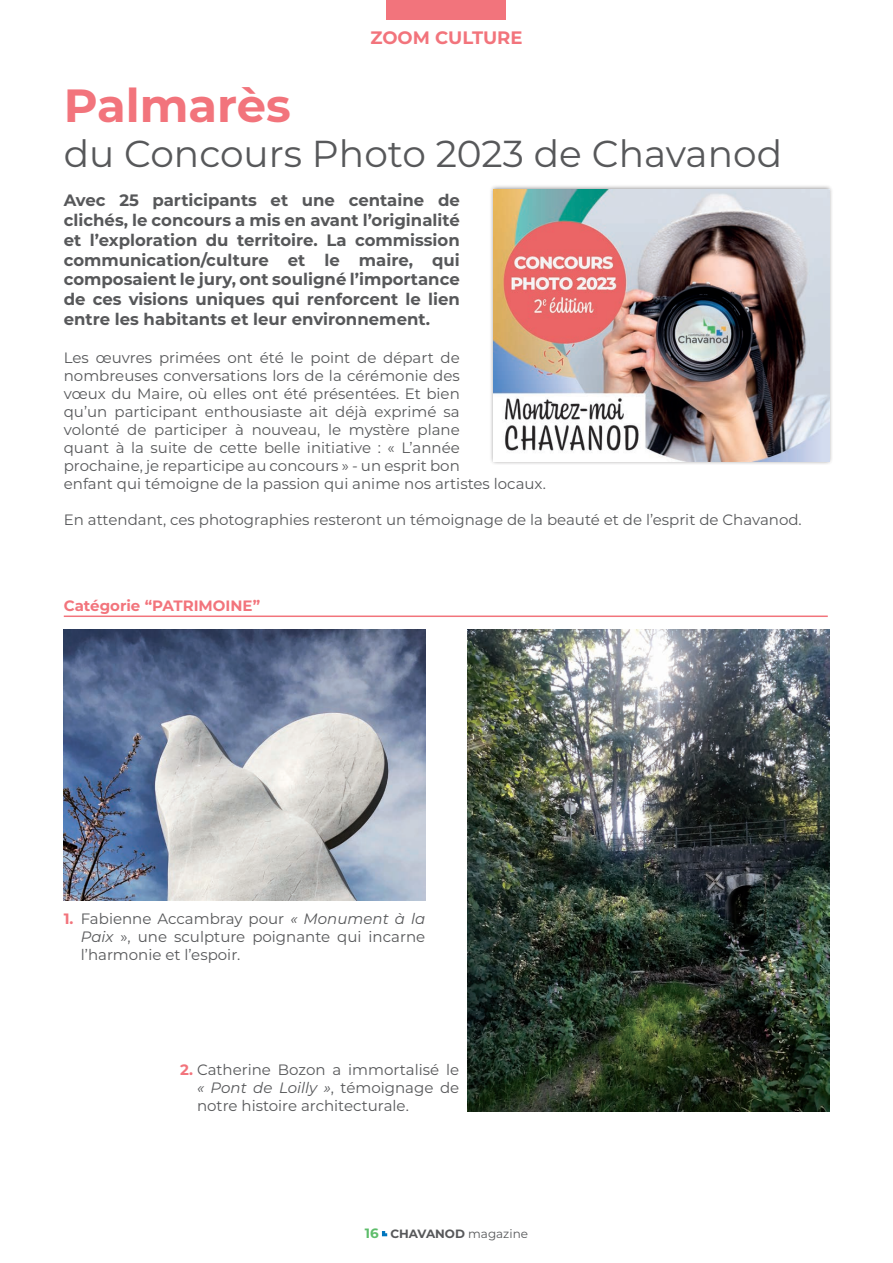
<style>
.page{position:relative;width:893px;height:1263px;background:#fff}
.page>*{position:absolute;margin:0;border:0;box-sizing:border-box;transform-origin:0 0}
.t1{font:700 46.5px "Montserrat";color:#f2747c}
.t2{font:37.5px "Montserrat";color:#57585a}
.t3{font:700 18px "Montserrat";color:#f2747c}
.t4{font:700 16.5px/19.8px "Montserrat";color:#57585a;text-align:justify}
.t5{font:15px/18px "Montserrat";color:#57585a;text-align:justify}
.t6{font:700 15px "Montserrat";color:#f2747c}
.t7{font:700 12px "Montserrat";color:#57585a}
.s1{font-weight:700;color:#f2747c}
.s2{font-style:italic}
.s3{font-size:13.5px;color:#5ebd6b}
.s4{font-weight:400}
</style>
<div class="page">
<div style="left:489px;top:185px;width:345px;height:280px;background:#231f20;opacity:.5"></div>
<img style="left:494px;top:189px;width:335px;height:272px">
<hr style="left:64px;top:615px;width:764px;height:2px;background:#f2747c">
<img style="left:64px;top:629px;width:361px;height:271px">
<img style="left:468px;top:629px;width:361px;height:482px">
<div style="left:387px;top:0;width:119px;height:20px;background:#f2747c"></div>
<svg style="left:382px;top:1231px;width:5px;height:5px"></svg>
<p class="t3" style="left:370px;top:25px;width:153px">ZOOM CULTURE</p>
<h1 class="t1" style="left:64px;top:72px;width:229px">Palmarès</h1>
<h2 class="t2" style="left:64px;top:127px;width:720px">du Concours Photo 2023 de Chavanod</h2>
<p class="t4" style="left:64px;top:190px;width:398px">Avec 25 participants et une centaine de clichés, le concours a mis en avant l’originalité et l’exploration du territoire. La commission communication/culture et le maire, qui composaient le jury, ont souligné l’importance de ces visions uniques qui renforcent le lien entre les habitants et leur environnement.</p>
<p class="t5" style="left:64px;top:348px;width:484px;text-align:left">Les œuvres primées ont été le point de départ de nombreuses conversations lors de la cérémonie des<br>vœux du Maire, où elles ont été présentées. Et bien<br>qu’un participant enthousiaste ait déjà exprimé sa<br>volonté de participer à nouveau, le mystère plane<br>quant à la suite de cette belle initiative : « L’année<br>prochaine, je reparticipe au concours » - un esprit bon<br>enfant qui témoigne de la passion qui anime nos artistes locaux.</p>
<p class="t5" style="left:64px;top:510px;width:739px">En attendant, ces photographies resteront un témoignage de la beauté et de l’esprit de Chavanod.</p>
<p class="t6" style="left:64px;top:595px;width:198px">Catégorie “PATRIMOINE”</p>
<p class="t5" style="left:81px;top:909px;width:346px;text-indent:-17px"><span class="s1">1.</span> Fabienne Accambray pour <span class="s2">« Monument à la Paix</span> », une sculpture poignante qui incarne l’harmonie et l’espoir.</p>
<p class="t5" style="left:197px;top:1060px;width:264px;text-indent:-17px"><span class="s1">2.</span> Catherine Bozon a immortalisé le <span class="s2">« Pont de Loilly »</span>, témoignage de notre histoire architecturale.</p>
<p class="t7" style="left:365px;top:1225px;width:165px"><span class="s3">16</span> CHAVANOD <span class="s4">magazine</span></p>
</div>
